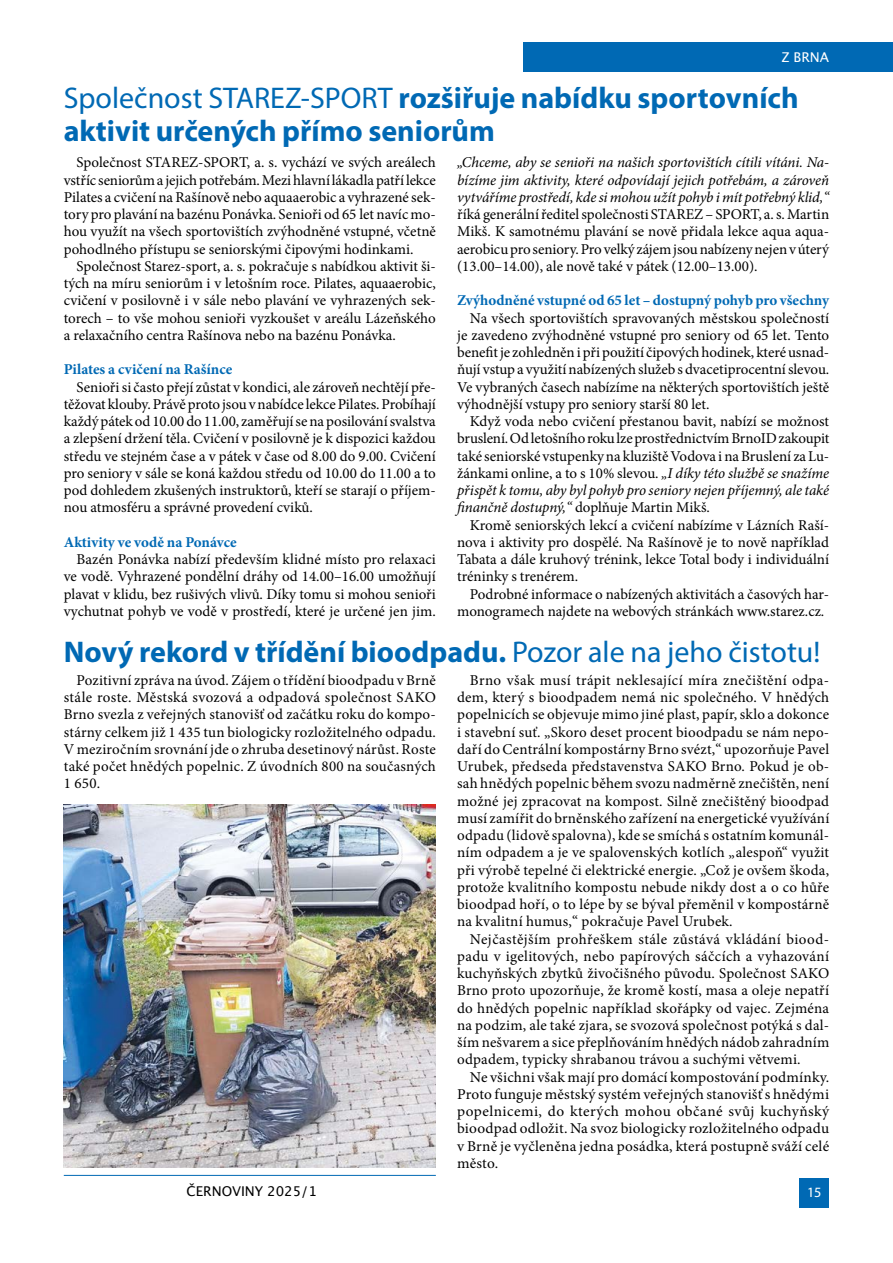
<style>
.page{position:relative;width:893px;height:1263px;background:#fff}
.page>*{position:absolute;margin:0;border:0;box-sizing:border-box;transform-origin:0 0}
.t1{font:700 30px/33px "Myriad Pro";color:#0069b4}
.t2{font:15px/17.2px "Minion Pro";color:#000;text-align:justify}
.t3{font:italic 15px/17.2px "Minion Pro";letter-spacing:-.01em;color:#000;text-align:justify}
.t4{font:700 15px "Minion Pro";color:#0069b4}
.t5{font:14.25px "Myriad Pro";color:#fff}
.t6{font:13.5px "Lucida Grande";color:#000}
.t7{font:13.5px "Lucida Grande";color:#fff}
.s1{font-weight:400}
.s2{font-style:italic}
</style>
<div class="page">
<div style="left:799px;top:1178px;width:30px;height:30px;background:#0069b4"></div>
<hr style="left:64px;top:1175px;width:372px;height:1px;background:#0069b4">
<div style="left:523px;top:43px;width:370px;height:29px;background:#0069b4"></div>
<img style="left:64px;top:805px;width:372px;height:363px">
<p class="t7" style="left:782px;top:50px;width:49px">Z BRNA</p>
<h1 class="t1" style="left:64px;top:80px;width:736px"><span class="s1">Společnost STAREZ-SPORT</span> rozšiřuje nabídku sportovních aktivit určených přímo seniorům</h1>
<p class="t2" style="left:64px;top:154px;width:374px;text-indent:13px">Společnost STAREZ-SPORT, a. s. vychází ve svých areálech vstříc seniorům a jejich potřebám. Mezi hlavní lákadla patří lekce Pilates a cvičení na Rašínově nebo aquaaerobic a vyhrazené sek&shy;tory pro plavání na bazénu Ponávka. Senioři od 65 let navíc mo&shy;hou využít na všech sportovištích zvýhodněné vstupné, včetně pohodlného přístupu se seniorskými čipovými hodinkami.</p>
<p class="t2" style="left:64px;top:257px;width:374px;text-indent:13px">Společnost Starez-sport, a. s. pokračuje s nabídkou aktivit ši&shy;tých na míru seniorům i v letošním roce. Pilates, aquaaerobic, cvičení v posilovně i v sále nebo plavání ve vyhrazených sek&shy;torech – to vše mohou senioři vyzkoušet v areálu Lázeňského a relaxačního centra Rašínova nebo na bazénu Ponávka.</p>
<p class="t4" style="left:64px;top:359px;width:170px">Pilates a cvičení na Rašínce</p>
<p class="t2" style="left:64px;top:378px;width:374px;text-indent:13px">Senioři si často přejí zůstat v kondici, ale zároveň nechtějí pře&shy;těžovat klouby. Právě proto jsou v nabídce lekce Pilates. Probíhají každý pátek od 10.00 do 11.00, zaměřují se na posilování svalstva a zlepšení držení těla. Cvičení v posilovně je k dispozici každou středu ve stejném čase a v pátek v čase od 8.00 do 9.00. Cvičení pro seniory v sále se koná každou středu od 10.00 do 11.00 a to pod dohledem zkušených instruktorů, kteří se starají o příjem&shy;nou atmosféru a správné provedení cviků.</p>
<p class="t4" style="left:64px;top:531px;width:174px">Aktivity ve vodě na Ponávce</p>
<p class="t2" style="left:64px;top:551px;width:374px;text-indent:13px">Bazén Ponávka nabízí především klidné místo pro relaxaci ve vodě. Vyhrazené pondělní dráhy od 14.00–16.00 umožňují plavat v klidu, bez rušivých vlivů. Díky tomu si mohou senioři vychutnat pohyb ve vodě v prostředí, které je určené jen jim.</p>
<p class="t3" style="left:457px;top:154px;width:374px">„Chceme, aby se senioři na našich sportovištích cítili vítáni. Na&shy;bízíme jim aktivity, které odpovídají jejich potřebám, a zároveň vytváříme prostředí, kde si mohou užít pohyb i mít potřebný klid,“</p>
<p class="t2" style="left:457px;top:206px;width:374px">říká generální ředitel společnosti STAREZ – SPORT, a. s. Martin Mikš. K samotnému plavání se nově přidala lekce aqua aqua&shy;aerobicu pro seniory. Pro velký zájem jsou nabízeny nejen v úterý (13.00–14.00), ale nově také v pátek (12.00–13.00).</p>
<p class="t4" style="left:457px;top:290px;width:374px">Zvýhodněné vstupné od 65 let – dostupný pohyb pro všechny</p>
<p class="t2" style="left:457px;top:309px;width:374px;text-indent:13px">Na všech sportovištích spravovaných městskou společností je zavedeno zvýhodněné vstupné pro seniory od 65 let. Tento benefit je zohledněn i při použití čipových hodinek, které usnad&shy;ňují vstup a využití nabízených služeb s dvacetiprocentní slevou.<br>Ve vybraných časech nabízíme na některých sportovištích ještě výhodnější vstupy pro seniory starší 80 let.</p>
<p class="t2" style="left:457px;top:413px;width:374px;text-indent:13px">Když voda nebo cvičení přestanou bavit, nabízí se možnost bruslení. Od letošního roku lze prostřednictvím BrnoID zakoupit také seniorské vstupenky na kluziště Vodova i na Bruslení za Lu&shy;žánkami online, a to s 10% slevou. <span class="s2">„I díky této službě se snažíme přispět k tomu, aby byl pohyb pro seniory nejen příjemný, ale také finančně dostupný,“</span> doplňuje Martin Mikš.</p>
<p class="t2" style="left:457px;top:516px;width:374px;text-indent:13px">Kromě seniorských lekcí a cvičení nabízíme v Lázních Raší&shy;nova i aktivity pro dospělé. Na Rašínově je to nově například Tabata a dále kruhový trénink, lekce Total body i individuální tréninky s trenérem.</p>
<p class="t2" style="left:457px;top:585px;width:374px;text-indent:13px">Podrobné informace o nabízených aktivitách a časových har&shy;monogramech najdete na webových stránkách www.starez.cz.</p>
<h1 class="t1" style="left:64px;top:634px;width:758px">Nový rekord v třídění bioodpadu. <span class="s1">Pozor ale na jeho čistotu!</span></h1>
<p class="t2" style="left:64px;top:671px;width:374px;text-indent:13px">Pozitivní zpráva na úvod. Zájem o třídění bioodpadu v Brně stále roste. Městská svozová a odpadová společnost SAKO Brno svezla z veřejných stanovišť od začátku roku do kompo&shy;stárny celkem již 1 435 tun biologicky rozložitelného odpadu.<br>V meziročním srovnání jde o zhruba desetinový nárůst. Roste také počet hnědých popelnic. Z úvodních 800 na současných 1 650.</p>
<p class="t2" style="left:457px;top:671px;width:374px;text-indent:13px">Brno však musí trápit neklesající míra znečištění odpa&shy;dem, který s bioodpadem nemá nic společného. V hnědých popelnicích se objevuje mimo jiné plast, papír, sklo a dokonce i stavební suť. „Skoro deset procent bioodpadu se nám nepo&shy;daří do Centrální kompostárny Brno svézt,“ upozorňuje Pavel Urubek, předseda představenstva SAKO Brno. Pokud je ob&shy;sah hnědých popelnic během svozu nadměrně znečištěn, není možné jej zpracovat na kompost. Silně znečištěný bioodpad musí zamířit do brněnského zařízení na energetické využívání odpadu (lidově spalovna), kde se smíchá s ostatním komunál&shy;ním odpadem a je ve spalovenských kotlích „alespoň“ využit při výrobě tepelné či elektrické energie. „Což je ovšem škoda, protože kvalitního kompostu nebude nikdy dost a o co hůře bioodpad hoří, o to lépe by se býval přeměnil v kompostárně na kvalitní humus,“ pokračuje Pavel Urubek.</p>
<p class="t2" style="left:457px;top:930px;width:374px;text-indent:13px">Nejčastějším prohřeškem stále zůstává vkládání biood&shy;padu v igelitových, nebo papírových sáčcích a vyhazování kuchyňských zbytků živočišného původu. Společnost SAKO Brno proto upozorňuje, že kromě kostí, masa a oleje nepatří do hnědých popelnic například skořápky od vajec. Zejména na podzim, ale také zjara, se svozová společnost potýká s dal&shy;ším nešvarem a sice přeplňováním hnědých nádob zahradním odpadem, typicky shrabanou trávou a suchými větvemi.</p>
<p class="t2" style="left:457px;top:1068px;width:374px;text-indent:13px">Ne všichni však mají pro domácí kompostování podmínky.<br>Proto funguje městský systém veřejných stanovišť s hnědými popelnicemi, do kterých mohou občané svůj kuchyňský bioodpad odložit. Na svoz biologicky rozložitelného odpadu v Brně je vyčleněna jedna posádka, která postupně sváží celé město.</p>
<p class="t6" style="left:187px;top:1183px;width:132px">ČERNOVINY 2025/1</p>
<p class="t5" style="left:807px;top:1183px;width:16px">15</p>
</div>
